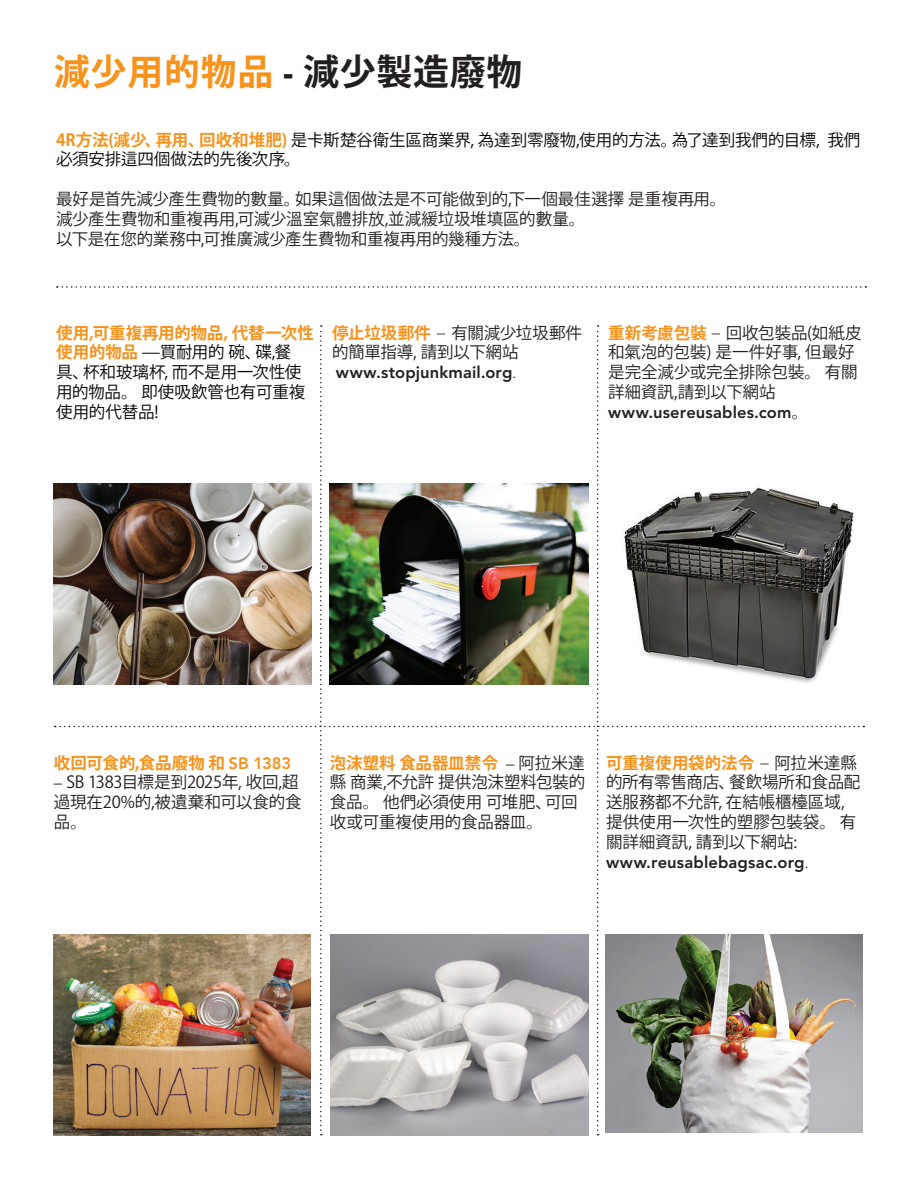
<style>
.page{position:relative;width:918px;height:1188px;background:#fff}
.page>*{position:absolute;margin:0;border:0;box-sizing:border-box;transform-origin:0 0}
.Heading{font:700 36px "Koz Go Pr 6 N";letter-spacing:.02em;color:#f7931d}
.Body_Text_Black{font:16.5px/19.8px "Koz Go Pr 6 N";letter-spacing:-.01em;color:#231f20}
.Body_Text_Black-2{font:16.5px/19.8px "Koz Go Pr 6 N";letter-spacing:-.01em;color:#040503}
.Body_Text_Black-3{font:700 16.5px "Koz Go Pr 6 N";letter-spacing:-.005em;color:#f7931d}
.s1{font-family:"Neutra Text";color:#231f20}
.s2{color:#231f20}
.s3{font-weight:700;color:#f7931d}
.s4{font-family:"Avenir LT Std";font-weight:300}
.s5{font-family:"Avenir LT Std";font-weight:800}
</style>
<div class="page">
<img style="left:55px;top:325px;width:809px;height:810px">
<svg style="left:57px;top:286px;width:809px;height:2px"></svg>
<p class="Heading" style="left:54px;top:52px;width:470px">減少用的物品 <span class="s1">-</span> <span class="s2">減少製造廢物</span></p>
<p class="Body_Text_Black-2" style="left:56px;top:130px;width:806px"><span class="s3">4R方法(減少、再用、回收和堆肥)</span> 是卡斯楚谷衛生區商業界, 為達到零廢物,使用的方法。為了達到我們的目標, 我們必須安排這四個做法的先後次序。</p>
<p class="Body_Text_Black" style="left:56px;top:189px;width:672px">最好是首先減少產生費物的數量。如果這個做法是不可能做到的,下一個最佳選擇 是重複再用。</p>
<p class="Body_Text_Black" style="left:56px;top:209px;width:531px">減少產生費物和重複再用,可減少溫室氣體排放,並減緩垃圾堆填區的數量。</p>
<p class="Body_Text_Black" style="left:56px;top:229px;width:476px">以下是在您的業務中,可推廣減少產生費物和重複再用的幾種方法。</p>
<p class="Body_Text_Black-2" style="left:56px;top:323px;width:259px"><span class="s3">使用,可重複再用的物品, 代替一次性使用的物品</span> —買耐用的 碗、碟,餐<br>具、杯和玻璃杯, 而不是用一次性使用的物品。 即使吸飲管也有可重複使用的代替品!</p>
<p class="Body_Text_Black" style="left:332px;top:323px;width:251px"><span class="s3">停止垃圾郵件</span> <span class="s4">−</span> 有關減少垃圾郵件的簡單指導, 請到以下網站<span class="s5">www.stopjunkmail.org</span><span class="s4">.</span></p>
<p class="Body_Text_Black" style="left:608px;top:323px;width:255px"><span class="s3">重新考慮包裝</span> <span class="s4">−</span> 回收包裝品(如紙皮和氣泡的包裝) 是一件好事, 但最好是完全減少或完全排除包裝。 有關詳細資訊,請到以下網站<span class="s5">www.usereusables.com</span>。</p>
<p class="Body_Text_Black-3" style="left:54px;top:753px;width:239px">收回可食的,食品廢物 和 <span class="s5">SB 1383</span></p>
<p class="Body_Text_Black" style="left:54px;top:773px;width:249px"><span class="s4">–</span> SB 1383目標是到2025年, 收回,超過現在20%的,被遺棄和可以食的食品。</p>
<p class="Body_Text_Black" style="left:330px;top:753px;width:257px"><span class="s3">泡沫塑料 食品器皿禁令</span> <span class="s4">–</span> 阿拉米達縣 商業,不允許 提供泡沫塑料包裝的食品。 他們必須使用 可堆肥、可回收或可重複使用的食品器皿。</p>
<p class="Body_Text_Black" style="left:606px;top:753px;width:256px"><span class="s3">可重複使用袋的法令</span> <span class="s4">−</span> 阿拉米達縣的所有零售商店、餐飲場所和食品配送服務都不允許, 在結帳櫃檯區域,提供使用一次性的塑膠包裝袋。 有關詳細資訊, 請到以下網站: <span class="s5">www.reusablebagsac.org</span><span class="s4">.</span></p>
</div>
